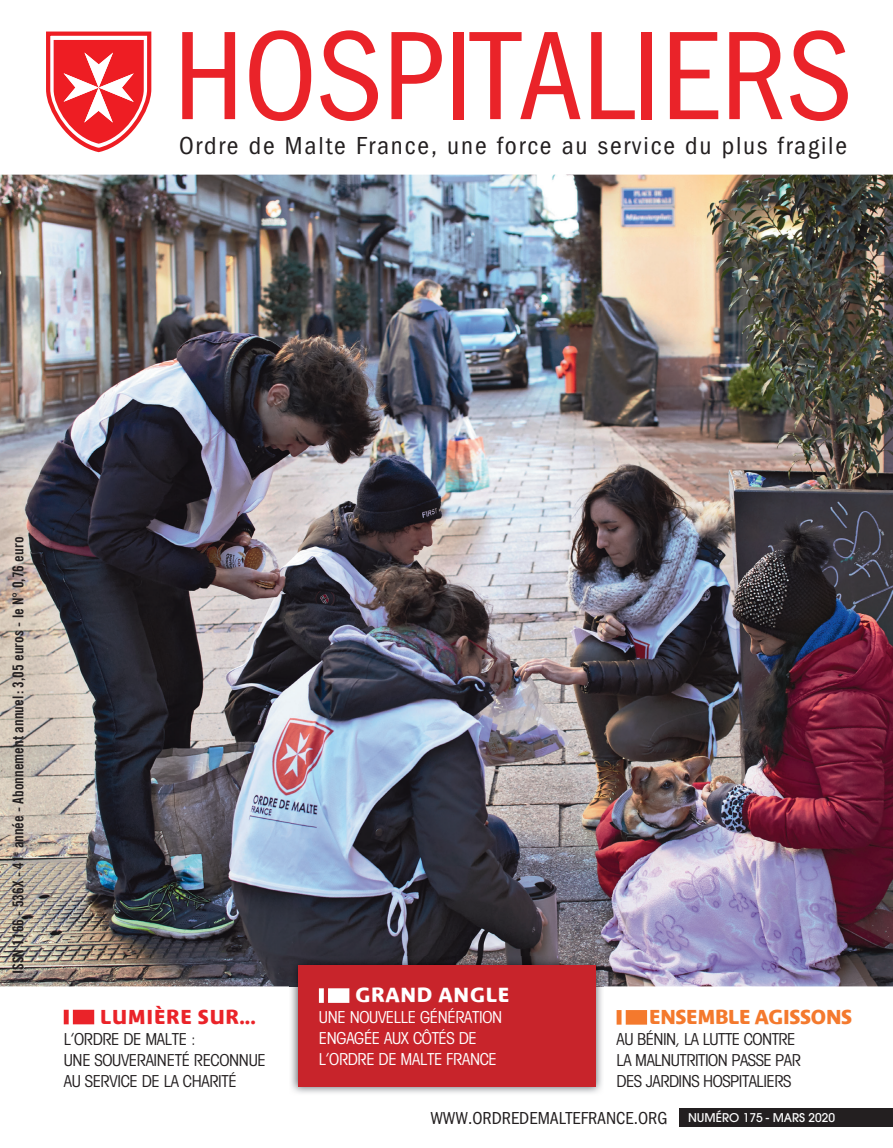
<style>
.page{position:relative;width:893px;height:1148px;background:#fff}
.page>*{position:absolute;margin:0;border:0;box-sizing:border-box;transform-origin:0 0}
.t1{font:condensed 130.5px "Franklin Gothic EF";letter-spacing:-.005em;color:#ea2329}
.t2{font:condensed 25.5px "Franklin Gothic EF";letter-spacing:.07em;color:#231f20}
.t3{font:700 20.25px "Bienvenue";letter-spacing:.035em;color:#fff}
.t4{font:700 19.95px "Bienvenue";letter-spacing:-.015em;color:#f4792d}
.t5{font:700 19.95px "Bienvenue";letter-spacing:.035em;color:#ea2329}
.t6{font:condensed 18px "Franklin Gothic EF";color:#231f20}
.t7{font:condensed 16.5px/21px "Avant Garde";letter-spacing:-.03em;color:#231f20}
.t8{font:condensed 16.5px/21px "Avant Garde";letter-spacing:-.02em;color:#fff}
.t9{font:15px "Trade Gothic LT Std Bd Cn 20";color:#231f20}
.s1{font-family:"Avant Garde";font-weight:500;font-stretch:normal;font-size:12px;color:#fff}
</style>
<div class="page">
<img style="left:0;top:175px;width:893px;height:811px">
<div style="left:679px;top:1108px;width:214px;height:19px;background:#231f20"></div>
<svg style="left:46px;top:34px;width:106px;height:119px"></svg>
<img style="left:289px;top:957px;width:315px;height:136px">
<div style="left:298px;top:965px;width:297px;height:122px;background:#c8242b"></div>
<svg style="left:319px;top:988px;width:30px;height:15px"></svg>
<svg style="left:64px;top:1010px;width:30px;height:14px"></svg>
<svg style="left:617px;top:1010px;width:30px;height:15px"></svg>
<h1 class="t1" style="left:173px;top:3px;width:681px">HOSPITALIERS</h1>
<h2 class="t2" style="left:179px;top:132px;width:669px">Ordre de Malte France, une force au service du plus fragile</h2>
<p class="t9" style="left:9px;top:974px;width:439px;rotate:-90deg">ISSN 1166 - 536X - 41<sup>e</sup> année - Abonnement annuel : 3,05 euros - le N° 0,76 euro</p>
<p class="t5" style="left:100px;top:1005px;width:157px">LUMIÈRE SUR...</p>
<p class="t7" style="left:64px;top:1028px;width:204px">L’ORDRE DE MALTE :<br>UNE SOUVERAINETÉ RECONNUE<br>AU SERVICE DE LA CHARITÉ</p>
<p class="t3" style="left:355px;top:983px;width:155px">GRAND ANGLE</p>
<p class="t8" style="left:319px;top:1007px;width:185px">UNE NOUVELLE GÉNÉRATION<br>ENGAGÉE AUX CÔTÉS DE<br>L’ORDRE DE MALTE FRANCE</p>
<p class="t4" style="left:649px;top:1005px;width:204px">ENSEMBLE AGISSONS</p>
<p class="t7" style="left:617px;top:1028px;width:186px">AU BÉNIN, LA LUTTE CONTRE<br>LA MALNUTRITION PASSE PAR<br>DES JARDINS HOSPITALIERS</p>
<p class="t6" style="left:430px;top:1108px;width:406px">WWW.ORDREDEMALTEFRANCE.ORG <span class="s1">NUMÉRO 175 - MARS 2020</span></p>
</div>
